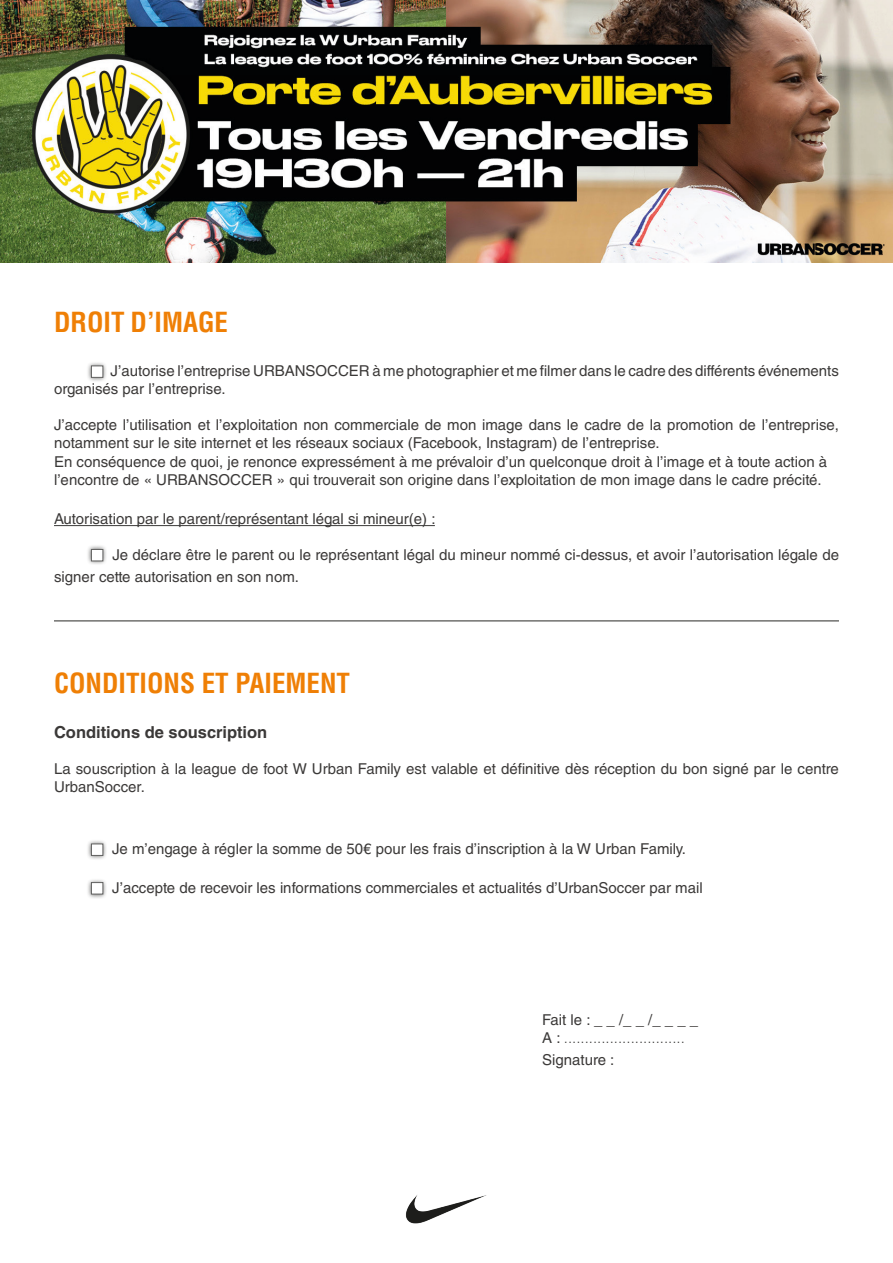
<style>
.page{position:relative;width:893px;height:1263px;background:#fff}
.page>*{position:absolute;margin:0;border:0;box-sizing:border-box;transform-origin:0 0}
.t1{font:700 condensed 27px "Helvetica LT Std";color:#ef7f05}
.t2{font:700 16.5px "Helvetica LT Std";color:#3b3938}
.t3{font:15px/18px "Helvetica LT Std";color:#3b3938}
.t4{font:300 15px "Helvetica LT Std";color:#3a3938}
.s1{font-weight:400;color:#3b3938}
</style>
<div class="page">
<hr style="left:54px;top:525px;width:381px;height:1px;background:#3b3938">
<div style="left:87px;top:361px;width:21px;height:21px;background:#1d1d1b;opacity:.69"></div>
<div style="left:91px;top:366px;width:12px;height:12px;background:#fff;border:1px solid #626261"></div>
<div style="left:87px;top:545px;width:21px;height:21px;background:#1d1d1b;opacity:.69"></div>
<div style="left:91px;top:549px;width:12px;height:12px;background:#fff;border:1px solid #626261"></div>
<hr style="left:54px;top:620px;width:785px;height:2px;background:#70706e">
<div style="left:87px;top:839px;width:21px;height:21px;background:#1d1d1b;opacity:.69"></div>
<div style="left:91px;top:844px;width:12px;height:12px;background:#fff;border:1px solid #626261"></div>
<div style="left:87px;top:878px;width:21px;height:21px;background:#1d1d1b;opacity:.69"></div>
<div style="left:91px;top:882px;width:12px;height:12px;background:#fff;border:1px solid #626261"></div>
<img style="left:406px;top:1195px;width:81px;height:29px">
<img style="left:0;top:0;width:893px;height:263px">
<p class="t1" style="left:54px;top:305px;width:176px">DROIT D’IMAGE</p>
<p class="t3" style="left:54px;top:362px;width:786px;text-indent:57px">J’autorise l’entreprise URBANSOCCER à me photographier et me filmer dans le cadre des différents événements organisés par l’entreprise.</p>
<p class="t3" style="left:54px;top:416px;width:786px">J’accepte l’utilisation et l’exploitation non commerciale de mon image dans le cadre de la promotion de l’entreprise, notamment sur le site internet et les réseaux sociaux (Facebook, Instagram) de l’entreprise.</p>
<p class="t3" style="left:54px;top:452px;width:775px">En conséquence de quoi, je renonce expressément à me prévaloir d’un quelconque droit à l’image et à toute action à</p>
<p class="t3" style="left:54px;top:470px;width:769px">l’encontre de « URBANSOCCER » qui trouverait son origine dans l’exploitation de mon image dans le cadre précité.</p>
<p class="t3" style="left:54px;top:510px;width:383px">Autorisation par le parent/représentant légal si mineur(e) :</p>
<p class="t3" style="left:54px;top:544px;width:786px;line-height:21.6px;text-indent:58px">Je déclare être le parent ou le représentant légal du mineur nommé ci-dessus, et avoir l’autorisation légale de signer cette autorisation en son nom.</p>
<p class="t1" style="left:54px;top:666px;width:298px">CONDITIONS ET PAIEMENT</p>
<p class="t2" style="left:54px;top:722px;width:215px">Conditions de souscription</p>
<p class="t3" style="left:54px;top:760px;width:786px">La souscription à la league de foot W Urban Family est valable et définitive dès réception du bon signé par le centre<br>UrbanSoccer.</p>
<p class="t3" style="left:112px;top:839px;width:575px">Je m’engage à régler la somme de 50€ pour les frais d’inscription à la W Urban Family.</p>
<p class="t3" style="left:112px;top:879px;width:592px">J’accepte de recevoir les informations commerciales et actualités d’UrbanSoccer par mail</p>
<p class="t3" style="left:542px;top:1011px;width:158px">Fait le : _ _ /_ _ /_ _ _ _</p>
<p class="t4" style="left:542px;top:1028px;width:144px"><span class="s1">A :</span> .............................</p>
<p class="t3" style="left:542px;top:1050px;width:74px">Signature :</p>
</div>
